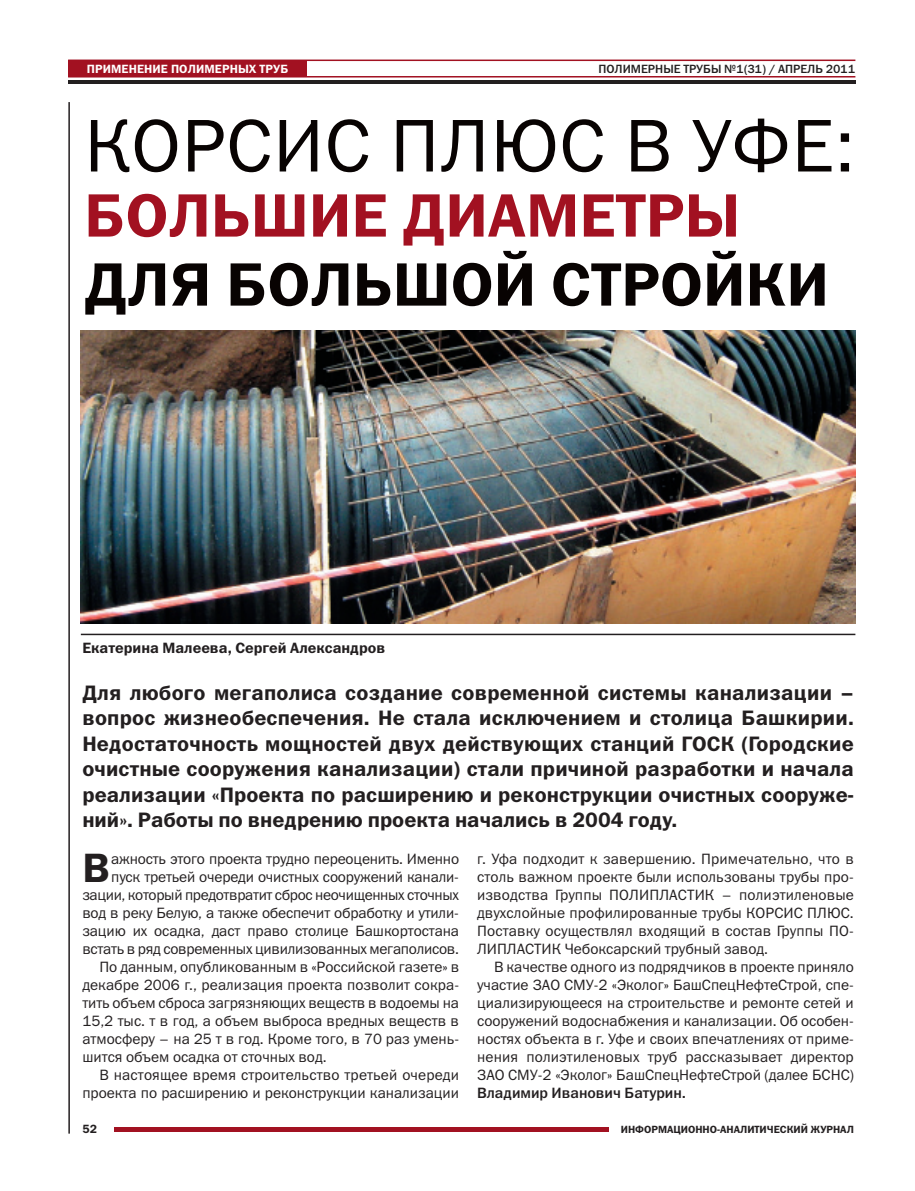
<style>
.page{position:relative;width:915px;height:1191px;background:#fff}
.page>*{position:absolute;margin:0;border:0;box-sizing:border-box;transform-origin:0 0}
.t1{font:75px "Franklin Gothic Book C";letter-spacing:.015em;color:#080302}
.t2{font:61.5px "Franklin Gothic Demi C";letter-spacing:.005em;color:#080302}
.t3{font:61.5px "Franklin Gothic Demi C";letter-spacing:.005em;color:#a21121}
.t4{font:41.25px "Franklin Gothic Demi C";color:#231f20}
.t5{font:21px/25.5px "Franklin Gothic Demi C";color:#231f20;text-align:justify}
.t6{font:15px/18px "Franklin Gothic Book C";color:#231f20;text-align:justify}
.t7{font:15px "Franklin Gothic Book C";letter-spacing:-.025em;color:#231f20}
.t8{font:15px "Franklin Gothic Demi C";color:#231f20}
.t9{font:15px "Franklin Gothic Medium C";color:#231f20}
.t10{font:12px "Franklin Gothic Medium C";color:#231f20}
.t11{font:12px "Franklin Gothic Demi C";letter-spacing:.01em;color:#fff}
.t12{font:12px "Franklin Gothic Demi C";color:#231f20}
.t13{font:10.5px "Franklin Gothic Demi C";color:#231f20}
</style>
<div class="page">
<hr style="left:68px;top:102px;width:2px;height:1031px;background:#231f20">
<hr style="left:114px;top:1127px;width:494px;height:4px;background:#a21121">
<hr style="left:68px;top:76px;width:787px;height:1px;background:#a21121">
<hr style="left:68px;top:60px;width:787px;height:1px;background:#a21121">
<hr style="left:68px;top:80px;width:787px;height:3px;background:#231f20">
<div style="left:68px;top:60px;width:238px;height:16px;background:#a21121"></div>
<hr style="left:81px;top:633px;width:774px;height:2px;background:#231f20">
<img style="left:81px;top:330px;width:774px;height:293px">
<p class="t11" style="left:87px;top:62px;width:203px">ПРИМЕНЕНИЕ ПОЛИМЕРНЫХ ТРУБ</p>
<p class="t10" style="left:598px;top:62px;width:258px">ПОЛИМЕРНЫЕ ТРУБЫ №1(31) / АПРЕЛЬ 2011</p>
<h1 class="t1" style="left:84px;top:102px;width:771px">КОРСИС ПЛЮС В УФЕ:</h1>
<h2 class="t3" style="left:84px;top:179px;width:657px">БОЛЬШИЕ ДИАМЕТРЫ</h2>
<h2 class="t2" style="left:84px;top:248px;width:745px">ДЛЯ БОЛЬШОЙ СТРОЙКИ</h2>
<p class="t8" style="left:82px;top:639px;width:304px">Екатерина Малеева, Сергей Александров</p>
<p class="t5" style="left:82px;top:679px;width:772px">Для любого мегаполиса создание современной системы канализации – вопрос жизнеобеспечения. Не стала исключением и столица Башкирии.<br>Недостаточность мощностей двух действующих станций ГОСК (Городские очистные сооружения канализации) стали причиной разработки и начала реализации «Проекта по расширению и реконструкции очистных сооруже&shy;ний». Работы по внедрению проекта начались в 2004 году.</p>
<h3 class="t4" style="left:82px;top:844px;width:29px">В</h3>
<p class="t6" style="left:111px;top:850px;width:349px">ажность этого проекта трудно переоценить. Именно</p>
<p class="t6" style="left:111px;top:868px;width:349px">пуск третьей очереди очистных сооружений канали-</p>
<p class="t7" style="left:82px;top:886px;width:378px">зации, который предотвратит сброс неочищенных сточных</p>
<p class="t6" style="left:82px;top:904px;width:378px">вод в реку Белую, а также обеспечит обработку и утили-</p>
<p class="t6" style="left:82px;top:922px;width:378px">зацию их осадка, даст право столице Башкортостана</p>
<p class="t6" style="left:82px;top:940px;width:378px">встать в ряд современных цивилизованных мегаполисов.</p>
<p class="t6" style="left:99px;top:958px;width:361px">По данным, опубликованным в «Российской газете» в</p>
<p class="t6" style="left:82px;top:976px;width:378px">декабре 2006 г., реализация проекта позволит сокра-</p>
<p class="t6" style="left:82px;top:994px;width:378px">тить объем сброса загрязняющих веществ в водоемы на</p>
<p class="t6" style="left:82px;top:1012px;width:378px">15,2 тыс. т в год, а объем выброса вредных веществ в</p>
<p class="t6" style="left:82px;top:1030px;width:378px">атмосферу – на 25 т в год. Кроме того, в 70 раз умень-</p>
<p class="t6" style="left:82px;top:1048px;width:246px">шится объем осадка от сточных вод.</p>
<p class="t6" style="left:99px;top:1066px;width:361px">В настоящее время строительство третьей очереди</p>
<p class="t6" style="left:82px;top:1084px;width:378px">проекта по расширению и реконструкции канализации</p>
<p class="t12" style="left:82px;top:1122px;width:16px">52</p>
<p class="t6" style="left:477px;top:850px;width:378px">г. Уфа подходит к завершению. Примечательно, что в столь важном проекте были использованы трубы про&shy;изводства Группы ПОЛИПЛАСТИК – полиэтиленовые двухслойные профилированные трубы КОРСИС ПЛЮС.<br>Поставку осуществлял входящий в состав Группы ПО-ЛИПЛАСТИК Чебоксарский трубный завод.</p>
<p class="t6" style="left:477px;top:958px;width:378px;text-indent:17px">В качестве одного из подрядчиков в проекте приняло участие ЗАО СМУ-2 «Эколог» БашСпецНефтеСтрой, спе&shy;циализирующееся на строительстве и ремонте сетей и сооружений водоснабжения и канализации. Об особен&shy;ностях объекта в г. Уфе и своих впечатлениях от приме&shy;нения полиэтиленовых труб рассказывает директор ЗАО СМУ-2 «Эколог» БашСпецНефтеСтрой (далее БСНС)</p>
<p class="t9" style="left:477px;top:1084px;width:210px">Владимир Иванович Батурин.</p>
<p class="t13" style="left:620px;top:1122px;width:234px">ИНФОРМАЦИОННО-АНАЛИТИЧЕСКИЙ ЖУРНАЛ</p>
</div>
